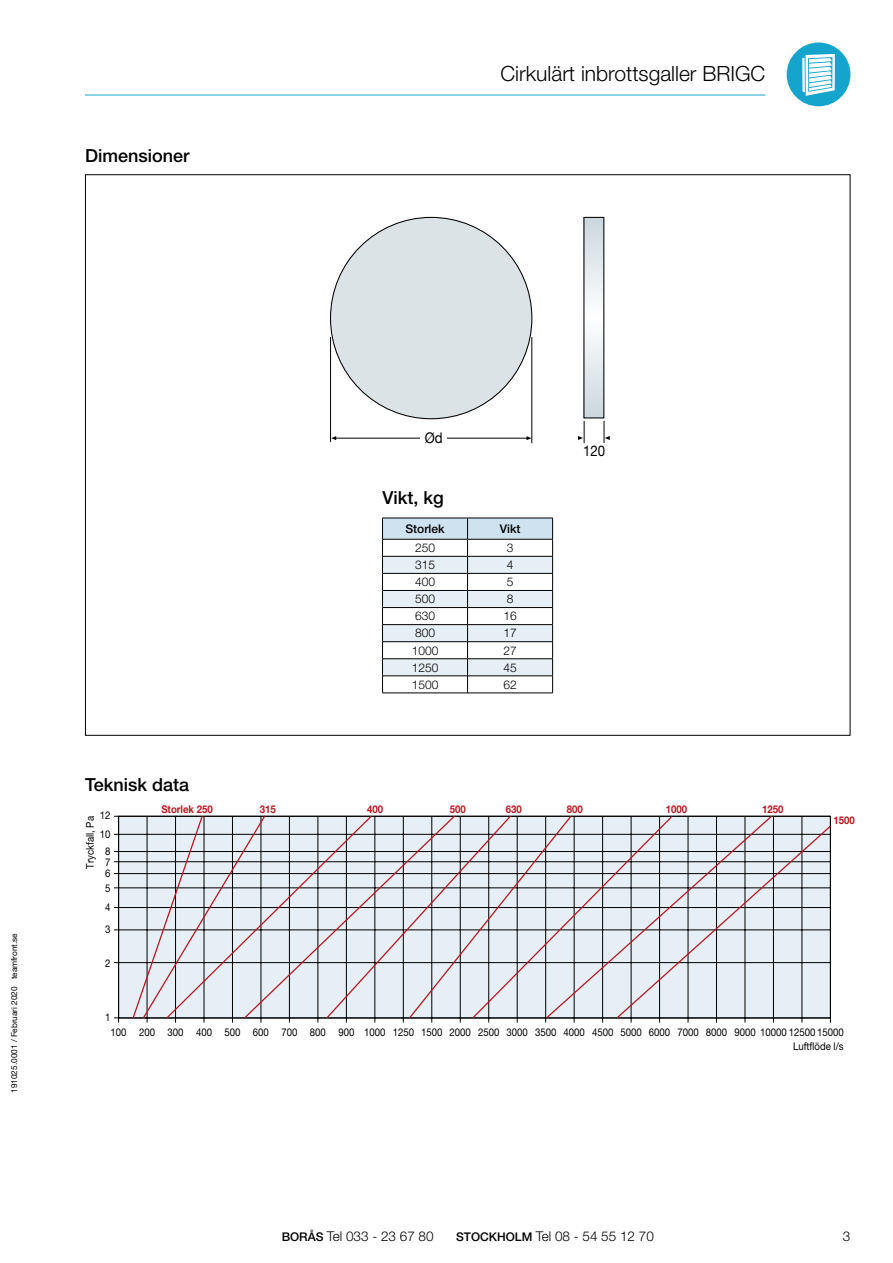
<style>
.page{position:relative;width:893px;height:1263px;background:#fff}
.page>*{position:absolute;margin:0;border:0;box-sizing:border-box;transform-origin:0 0}
.t1{font:300 21px "Helvetica Neue LT Std";color:#000}
.t2{font:500 18px "Helvetica Neue LT Std";color:#000}
.t3{font:14.7px "Helvetica Neue LT Std";color:#000;scale:.9 1}
.t4{font:300 13.5px "Helvetica Neue LT Std";color:#000}
.t5{font:300 12px "Helvetica Neue LT Std";color:#000}
.t6{font:500 12px "Helvetica Neue LT Std";color:#000}
.t7{font:10.65px/18.9px "Helvetica Neue LT Std";color:#000;scale:.9 1}
.t8{font:700 10.65px "Helvetica Neue LT Std";color:#b41721;scale:.9 1}
.t9{font:8.25px "Helvetica Neue LT Std";color:#000}
.s1{font-weight:500;font-size:12px}
</style>
<div class="page">
<div style="left:787px;top:43px;width:63px;height:63px;background:#15a4cc;border-radius:50%"></div>
<svg style="left:802px;top:54px;width:33px;height:42px"></svg>
<hr style="left:85px;top:95px;width:680px;height:1px;background:#15a4cc">
<hr style="left:382px;top:693px;width:86px;height:1px;background:#000">
<hr style="left:468px;top:693px;width:85px;height:1px;background:#000">
<svg style="left:382px;top:518px;width:171px;height:175px"></svg>
<svg style="left:585px;top:219px;width:17px;height:197px"></svg>
<hr style="left:532px;top:337px;width:1px;height:106px;background:#000">
<hr style="left:330px;top:337px;width:1px;height:105px;background:#000">
<hr style="left:336px;top:438px;width:191px;height:1px;background:#000">
<svg style="left:331px;top:436px;width:5px;height:4px"></svg>
<svg style="left:526px;top:436px;width:5px;height:4px"></svg>
<hr style="left:420px;top:436px;width:27px;height:4px;background:#fff">
<svg style="left:578px;top:421px;width:7px;height:22px"></svg>
<svg style="left:604px;top:421px;width:6px;height:22px"></svg>
<div style="left:330px;top:217px;width:202px;height:202px;background:#dce3e7;border-radius:50%"></div>
<hr style="left:114px;top:1017px;width:716px;height:1px;background:#000">
<hr style="left:114px;top:834px;width:716px;height:1px;background:#000">
<hr style="left:114px;top:861px;width:716px;height:1px;background:#000">
<hr style="left:114px;top:873px;width:716px;height:1px;background:#000">
<hr style="left:114px;top:851px;width:716px;height:1px;background:#000">
<hr style="left:114px;top:816px;width:716px;height:1px;background:#000">
<hr style="left:114px;top:887px;width:716px;height:1px;background:#000">
<hr style="left:114px;top:907px;width:716px;height:1px;background:#000">
<hr style="left:114px;top:930px;width:716px;height:1px;background:#000">
<hr style="left:114px;top:962px;width:716px;height:1px;background:#000">
<hr style="left:147px;top:816px;width:1px;height:206px;background:#000">
<hr style="left:175px;top:816px;width:1px;height:206px;background:#000">
<hr style="left:204px;top:816px;width:1px;height:206px;background:#000">
<hr style="left:232px;top:816px;width:1px;height:206px;background:#000">
<hr style="left:261px;top:816px;width:1px;height:206px;background:#000">
<hr style="left:289px;top:816px;width:1px;height:206px;background:#000">
<hr style="left:318px;top:816px;width:1px;height:206px;background:#000">
<hr style="left:346px;top:816px;width:1px;height:206px;background:#000">
<hr style="left:375px;top:816px;width:1px;height:206px;background:#000">
<hr style="left:403px;top:816px;width:1px;height:206px;background:#000">
<hr style="left:431px;top:816px;width:1px;height:206px;background:#000">
<hr style="left:460px;top:816px;width:1px;height:206px;background:#000">
<hr style="left:488px;top:816px;width:1px;height:206px;background:#000">
<hr style="left:517px;top:816px;width:1px;height:206px;background:#000">
<hr style="left:545px;top:816px;width:1px;height:206px;background:#000">
<hr style="left:574px;top:816px;width:1px;height:206px;background:#000">
<hr style="left:602px;top:816px;width:1px;height:206px;background:#000">
<hr style="left:631px;top:816px;width:1px;height:206px;background:#000">
<hr style="left:659px;top:816px;width:1px;height:206px;background:#000">
<hr style="left:688px;top:816px;width:1px;height:206px;background:#000">
<hr style="left:716px;top:816px;width:1px;height:206px;background:#000">
<hr style="left:745px;top:816px;width:1px;height:206px;background:#000">
<hr style="left:773px;top:816px;width:1px;height:206px;background:#000">
<hr style="left:802px;top:816px;width:1px;height:206px;background:#000">
<hr style="left:830px;top:816px;width:1px;height:206px;background:#000">
<hr style="left:118px;top:816px;width:1px;height:206px;background:#000">
<svg style="left:132px;top:815px;width:699px;height:205px;background:#d1d5db"></svg>
<h2 class="t2" style="left:85px;top:145px;width:106px">Dimensioner</h2>
<h1 class="t1" style="left:500px;top:61px;width:266px">Cirkulärt inbrottsgaller BRIGC</h1>
<p class="t9" style="left:9px;top:1093px;width:161px;rotate:-90deg">191025.0001 / Februari 2020 teamfront.se</p>
<h2 class="t2" style="left:85px;top:774px;width:106px">Teknisk data</h2>
<h3 class="t3" style="left:425px;top:429px;width:21px">Ød</h3>
<h2 class="t2" style="left:382px;top:487px;width:63px">Vikt, kg</h2>
<p class="t6" style="left:405px;top:521px;width:41px">Storlek</p>
<p class="t6" style="left:500px;top:521px;width:22px">Vikt</p>
<p class="t5" style="left:415px;top:540px;width:22px">250</p>
<p class="t5" style="left:507px;top:540px;width:8px">3</p>
<p class="t5" style="left:415px;top:557px;width:22px">315</p>
<p class="t5" style="left:507px;top:557px;width:8px">4</p>
<p class="t5" style="left:415px;top:575px;width:22px">400</p>
<p class="t5" style="left:507px;top:575px;width:8px">5</p>
<p class="t5" style="left:415px;top:592px;width:22px">500</p>
<p class="t5" style="left:507px;top:592px;width:8px">8</p>
<p class="t5" style="left:415px;top:609px;width:22px">630</p>
<p class="t5" style="left:503px;top:609px;width:15px">16</p>
<p class="t5" style="left:415px;top:626px;width:22px">800</p>
<p class="t5" style="left:503px;top:626px;width:15px">17</p>
<p class="t5" style="left:412px;top:643px;width:28px">1000</p>
<p class="t5" style="left:503px;top:643px;width:15px">27</p>
<p class="t5" style="left:412px;top:660px;width:28px">1250</p>
<p class="t5" style="left:503px;top:660px;width:15px">45</p>
<p class="t5" style="left:412px;top:677px;width:28px">1500</p>
<p class="t5" style="left:503px;top:677px;width:15px">62</p>
<h3 class="t3" style="left:583px;top:442px;width:26px">120</h3>
<p class="t7" style="left:100px;top:805px;width:13px">12<br>10</p>
<p class="t7" style="left:81px;top:869px;width:60px;rotate:-90deg">Tryckfall, Pa</p>
<p class="t7" style="left:105px;top:842px;width:7px">8</p>
<p class="t7" style="left:105px;top:852px;width:7px">7</p>
<p class="t7" style="left:105px;top:864px;width:7px">6</p>
<p class="t7" style="left:105px;top:878px;width:7px">5</p>
<p class="t7" style="left:105px;top:897px;width:7px">4</p>
<p class="t7" style="left:105px;top:920px;width:7px">3</p>
<p class="t7" style="left:105px;top:953px;width:7px">2</p>
<p class="t8" style="left:161px;top:802px;width:59px">Storlek 250</p>
<p class="t8" style="left:260px;top:802px;width:19px">315</p>
<p class="t8" style="left:367px;top:802px;width:19px">400</p>
<p class="t8" style="left:450px;top:802px;width:19px">500</p>
<p class="t8" style="left:506px;top:802px;width:19px">630</p>
<p class="t8" style="left:567px;top:802px;width:19px">800</p>
<p class="t8" style="left:666px;top:802px;width:25px">1000</p>
<p class="t8" style="left:762px;top:802px;width:25px">1250</p>
<p class="t8" style="left:833px;top:814px;width:25px">1500</p>
<p class="t7" style="left:110px;top:1010px;width:816px;line-height:14.5px;text-indent:-5px">1<br>100 200 300 400 500 600 700 800 900 1000 1250 1500 2000 2500 3000 3500 4000 4500 5000 6000 7000 8000 9000 10000 12500 15000</p>
<p class="t7" style="left:793px;top:1036px;width:58px">Luftflöde l/s</p>
<p class="t4" style="left:282px;top:1228px;width:153px"><span class="s1">BORÅS</span> Tel 033 - 23 67 80</p>
<p class="t4" style="left:456px;top:1228px;width:199px"><span class="s1">STOCKHOLM</span> Tel 08 - 54 55 12 70</p>
<p class="t4" style="left:843px;top:1228px;width:9px">3</p>
</div>
